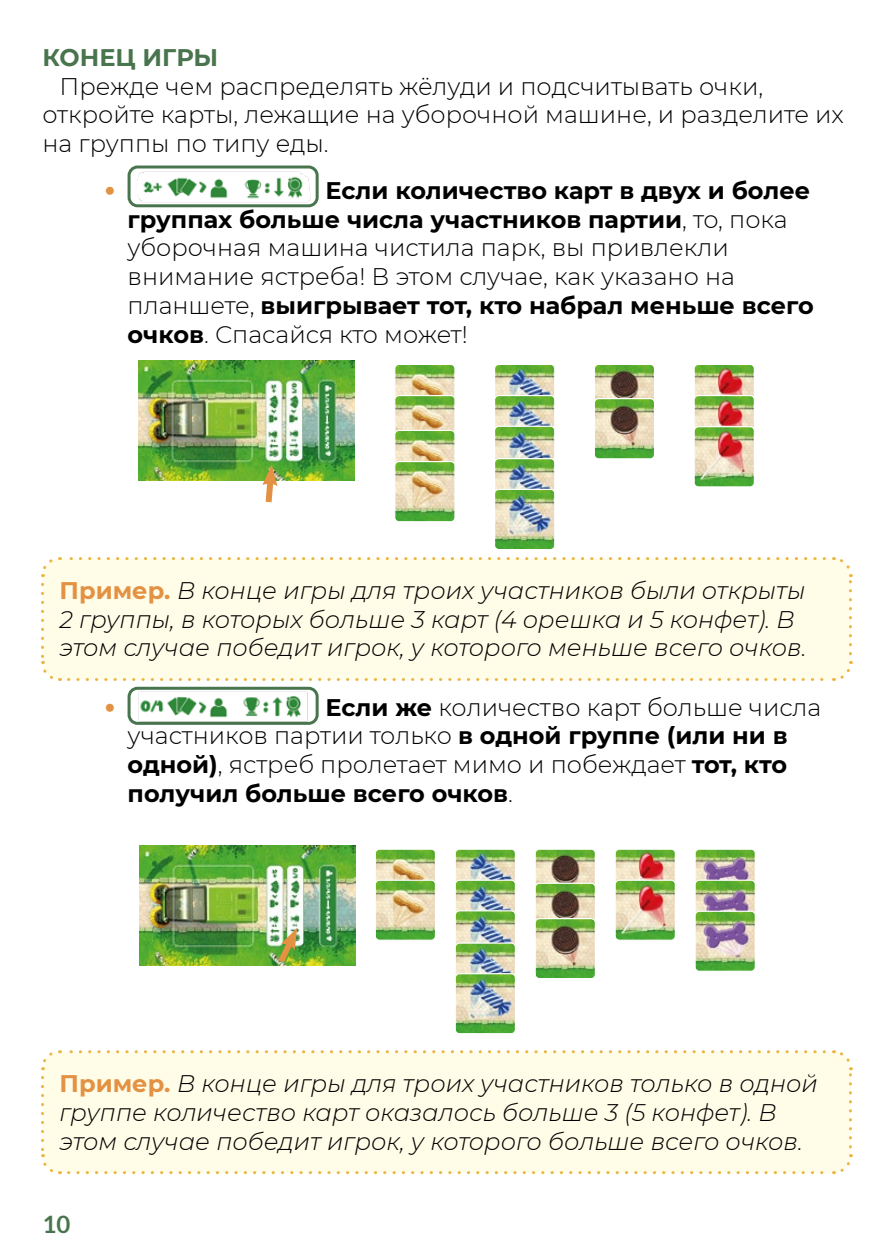
<style>
.page{position:relative;width:893px;height:1259px;background:#fff}
.page>*{position:absolute;margin:0;border:0;box-sizing:border-box;transform-origin:0 0}
.t1{font:300 27px "Lato";color:#e39142}
.t2{font:300 24px/28.8px "Montserrat";color:#000}
.t3{font:italic 300 24px/28.8px "Montserrat";color:#000}
.t4{font:700 24px "Montserrat";color:#49754e}
.t5{font:700 24px "Lato";color:#49754e}
.s1{font-weight:700}
.s2{font-weight:700;font-style:normal;color:#e39142}
</style>
<div class="page">
<div style="left:43px;top:558px;width:807px;height:121px;background:#fffce7;border-radius:17px"></div>
<svg style="left:41px;top:584px;width:20px;height:97px"></svg>
<svg style="left:69px;top:661px;width:784px;height:20px"></svg>
<svg style="left:833px;top:557px;width:19px;height:97px"></svg>
<svg style="left:41px;top:557px;width:783px;height:20px"></svg>
<div style="left:43px;top:1051px;width:807px;height:121px;background:#fffce7;border-radius:17px"></div>
<svg style="left:41px;top:1077px;width:20px;height:98px"></svg>
<svg style="left:69px;top:1154px;width:784px;height:20px"></svg>
<svg style="left:833px;top:1050px;width:19px;height:97px"></svg>
<svg style="left:41px;top:1050px;width:783px;height:20px"></svg>
<img style="left:134px;top:169px;width:178px;height:34px">
<div style="left:128px;top:165px;width:191px;height:42px;border:3px solid #49754e;border-radius:9px"></div>
<img style="left:138px;top:691px;width:170px;height:30px">
<div style="left:128px;top:687px;width:191px;height:38px;border:3px solid #49754e;border-radius:9px"></div>
<img style="left:138px;top:361px;width:217px;height:119px">
<img style="left:396px;top:366px;width:58px;height:29px">
<div style="left:394px;top:364px;width:62px;height:61px;border:1px solid #fff;border-radius:4px"></div>
<img style="left:395px;top:395px;width:60px;height:35px">
<div style="left:394px;top:395px;width:62px;height:61px;border:1px solid #fff;border-radius:4px"></div>
<img style="left:395px;top:430px;width:60px;height:31px">
<div style="left:394px;top:430px;width:62px;height:61px;border:1px solid #fff;border-radius:4px"></div>
<img style="left:395px;top:461px;width:60px;height:59px">
<div style="left:394px;top:461px;width:62px;height:61px;border:1px solid #fff;border-radius:4px"></div>
<img style="left:695px;top:366px;width:58px;height:29px">
<div style="left:693px;top:364px;width:62px;height:61px;border:1px solid #fff;border-radius:4px"></div>
<img style="left:694px;top:395px;width:60px;height:31px">
<div style="left:693px;top:395px;width:62px;height:61px;border:1px solid #fff;border-radius:4px"></div>
<img style="left:695px;top:428px;width:58px;height:57px">
<div style="left:693px;top:426px;width:62px;height:61px;border:1px solid #fff;border-radius:4px"></div>
<img style="left:596px;top:366px;width:57px;height:32px">
<div style="left:594px;top:364px;width:61px;height:61px;border:1px solid #fff;border-radius:4px"></div>
<img style="left:594px;top:398px;width:61px;height:59px">
<div style="left:594px;top:398px;width:61px;height:61px;border:1px solid #fff;border-radius:4px"></div>
<img style="left:496px;top:366px;width:57px;height:29px">
<div style="left:494px;top:364px;width:61px;height:61px;border:1px solid #fff;border-radius:4px"></div>
<img style="left:495px;top:395px;width:60px;height:31px">
<div style="left:494px;top:395px;width:61px;height:61px;border:1px solid #fff;border-radius:4px"></div>
<img style="left:495px;top:426px;width:60px;height:32px">
<div style="left:494px;top:426px;width:61px;height:61px;border:1px solid #fff;border-radius:4px"></div>
<img style="left:495px;top:458px;width:60px;height:31px">
<div style="left:494px;top:458px;width:61px;height:61px;border:1px solid #fff;border-radius:4px"></div>
<img style="left:495px;top:489px;width:60px;height:59px">
<div style="left:494px;top:489px;width:61px;height:61px;border:1px solid #fff;border-radius:4px"></div>
<svg style="left:262px;top:465px;width:16px;height:38px"></svg>
<img style="left:139px;top:845px;width:217px;height:120px">
<img style="left:377px;top:850px;width:57px;height:29px">
<div style="left:375px;top:848px;width:61px;height:61px;border:1px solid #fff;border-radius:4px"></div>
<img style="left:375px;top:880px;width:59px;height:59px">
<div style="left:375px;top:879px;width:61px;height:62px;border:1px solid #fff;border-radius:4px"></div>
<img style="left:616px;top:850px;width:58px;height:29px">
<div style="left:614px;top:848px;width:62px;height:61px;border:1px solid #fff;border-radius:4px"></div>
<img style="left:616px;top:881px;width:58px;height:58px">
<div style="left:614px;top:879px;width:62px;height:62px;border:1px solid #fff;border-radius:4px"></div>
<img style="left:696px;top:850px;width:58px;height:29px">
<div style="left:694px;top:848px;width:62px;height:61px;border:1px solid #fff;border-radius:4px"></div>
<img style="left:696px;top:881px;width:58px;height:29px">
<div style="left:694px;top:879px;width:62px;height:62px;border:1px solid #fff;border-radius:4px"></div>
<img style="left:696px;top:912px;width:58px;height:58px">
<div style="left:694px;top:910px;width:62px;height:62px;border:1px solid #fff;border-radius:4px"></div>
<img style="left:457px;top:850px;width:57px;height:29px">
<div style="left:455px;top:848px;width:61px;height:61px;border:1px solid #fff;border-radius:4px"></div>
<img style="left:455px;top:880px;width:59px;height:30px">
<div style="left:455px;top:879px;width:61px;height:62px;border:1px solid #fff;border-radius:4px"></div>
<img style="left:455px;top:911px;width:59px;height:31px">
<div style="left:455px;top:910px;width:61px;height:61px;border:1px solid #fff;border-radius:4px"></div>
<img style="left:455px;top:943px;width:59px;height:30px">
<div style="left:455px;top:942px;width:61px;height:61px;border:1px solid #fff;border-radius:4px"></div>
<img style="left:455px;top:973px;width:60px;height:59px">
<div style="left:455px;top:973px;width:61px;height:61px;border:1px solid #fff;border-radius:4px"></div>
<img style="left:537px;top:850px;width:57px;height:32px">
<div style="left:535px;top:848px;width:61px;height:61px;border:1px solid #fff;border-radius:4px"></div>
<img style="left:535px;top:883px;width:59px;height:35px">
<div style="left:535px;top:882px;width:61px;height:62px;border:1px solid #fff;border-radius:4px"></div>
<img style="left:535px;top:918px;width:60px;height:59px">
<div style="left:535px;top:918px;width:61px;height:61px;border:1px solid #fff;border-radius:4px"></div>
<svg style="left:273px;top:928px;width:25px;height:38px"></svg>
<p class="t4" style="left:43px;top:40px;width:177px">КОНЕЦ ИГРЫ</p>
<p class="t2" style="left:43px;top:71px;width:803px;text-indent:17px">Прежде чем распределять жёлуди и подсчитывать очки, откройте карты, лежащие на уборочной машине, и разделите их на группы по типу еды.</p>
<p class="t1" style="left:102px;top:170px;width:17px">•</p>
<p class="t2" style="left:128px;top:175px;width:688px;text-indent:198px"><span class="s1">Если количество карт в двух и более группах больше числа участников партии</span>, то, пока уборочная машина чистила парк, вы привлекли внимание ястреба! В этом случае, как указано на планшете, <span class="s1">выигрывает тот, кто набрал меньше всего очков</span>. Спасайся кто может!</p>
<p class="t3" style="left:60px;top:575px;width:748px"><span class="s2">Пример.</span> В конце игры для троих участников были открыты<br>2 группы, в которых больше 3 карт (4 орешка и 5 конфет). В этом случае победит игрок, у которого меньше всего очков.</p>
<p class="t1" style="left:102px;top:687px;width:17px">•</p>
<p class="t2" style="left:128px;top:692px;width:695px;text-indent:198px"><span class="s1">Если же</span> количество карт больше числа участников партии только <span class="s1">в одной группе (или ни в одной)</span>, ястреб пролетает мимо и побеждает <span class="s1">тот, кто получил больше всего очков</span>.</p>
<p class="t3" style="left:60px;top:1068px;width:760px"><span class="s2">Пример.</span> В конце игры для троих участников только в одной группе количество карт оказалось больше 3 (5 конфет). В этом случае победит игрок, у которого больше всего очков.</p>
<p class="t5" style="left:43px;top:1211px;width:29px">10</p>
</div>
